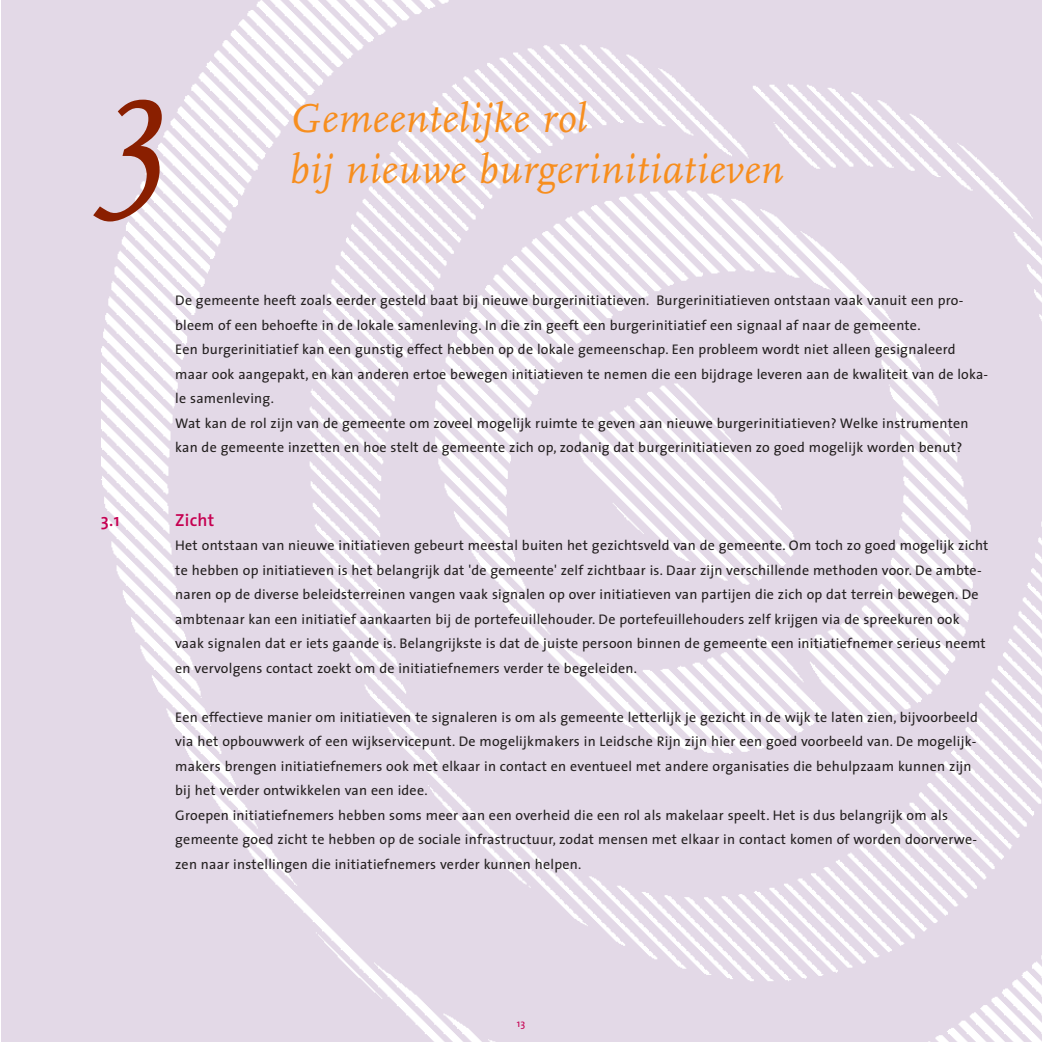
<style>
.page{position:relative;width:1042px;height:1042px;background:#fff}
.page>*{position:absolute;margin:0;border:0;box-sizing:border-box;transform-origin:0 0}
.t1{font:italic 168px "FF Scala";color:#8a1f00}
.t2{font:italic 42px/50.4px "FF Scala";letter-spacing:.015em;color:#f78e1e}
.t3{font:600 17.5px "The Sans";letter-spacing:.015em;color:#c60051}
.t4{font:14px/24.5px "The Sans";letter-spacing:.02em;color:#231f1f}
.t5{font:10.5px "The Sans";color:#c60051}
</style>
<div class="page">
<div style="left:1px;top:0;width:1040px;height:1041px;background:#e3d9e7"></div>
<img style="left:102px;top:0;width:939px;height:1041px">
<h1 class="t1" style="left:101px;top:54px;width:69px">3</h1>
<h2 class="t2" style="left:290px;top:97px;width:495px">Gemeentelijke rol<br>bij nieuwe burgerinitiatieven</h2>
<p class="t4" style="left:175px;top:289px;width:814px">De gemeente heeft zoals eerder gesteld baat bij nieuwe burgerinitiatieven. Burgerinitiatieven ontstaan vaak vanuit een pro&shy;bleem of een behoefte in de lokale samenleving. In die zin geeft een burgerinitiatief een signaal af naar de gemeente.<br>Een burgerinitiatief kan een gunstig effect hebben op de lokale gemeenschap. Een probleem wordt niet alleen gesignaleerd maar ook aangepakt, en kan anderen ertoe bewegen initiatieven te nemen die een bijdrage leveren aan de kwaliteit van de loka&shy;le samenleving.<br>Wat kan de rol zijn van de gemeente om zoveel mogelijk ruimte te geven aan nieuwe burgerinitiatieven? Welke instrumenten kan de gemeente inzetten en hoe stelt de gemeente zich op, zodanig dat burgerinitiatieven zo goed mogelijk worden benut?</p>
<p class="t3" style="left:101px;top:513px;width:20px">3.1</p>
<p class="t3" style="left:175px;top:513px;width:41px">Zicht</p>
<p class="t4" style="left:175px;top:534px;width:814px">Het ontstaan van nieuwe initiatieven gebeurt meestal buiten het gezichtsveld van de gemeente. Om toch zo goed mogelijk zicht te hebben op initiatieven is het belangrijk dat 'de gemeente' zelf zichtbaar is. Daar zijn verschillende methoden voor. De ambte&shy;naren op de diverse beleidsterreinen vangen vaak signalen op over initiatieven van partijen die zich op dat terrein bewegen. De ambtenaar kan een initiatief aankaarten bij de portefeuillehouder. De portefeuillehouders zelf krijgen via de spreekuren ook vaak signalen dat er iets gaande is. Belangrijkste is dat de juiste persoon binnen de gemeente een initiatiefnemer serieus neemt en vervolgens contact zoekt om de initiatiefnemers verder te begeleiden.</p>
<p class="t4" style="left:175px;top:706px;width:804px">Een effectieve manier om initiatieven te signaleren is om als gemeente letterlijk je gezicht in de wijk te laten zien, bijvoorbeeld via het opbouwwerk of een wijkservicepunt. De mogelijkmakers in Leidsche Rijn zijn hier een goed voorbeeld van. De mogelijk&shy;makers brengen initiatiefnemers ook met elkaar in contact en eventueel met andere organisaties die behulpzaam kunnen zijn bij het verder ontwikkelen van een idee.<br>Groepen initiatiefnemers hebben soms meer aan een overheid die een rol als makelaar speelt. Het is dus belangrijk om als gemeente goed zicht te hebben op de sociale infrastructuur, zodat mensen met elkaar in contact komen of worden doorverwe&shy;zen naar instellingen die initiatiefnemers verder kunnen helpen.</p>
<p class="t5" style="left:516px;top:1019px;width:10px">13</p>
</div>
